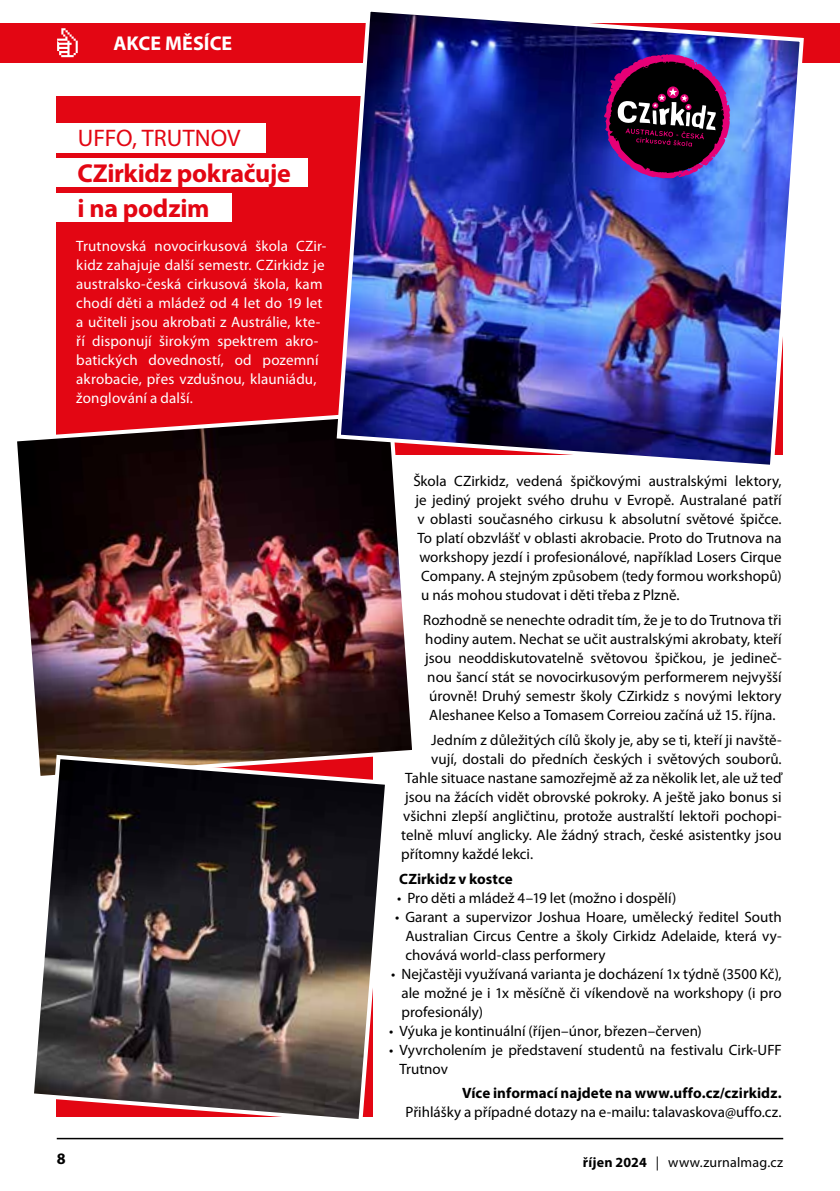
<style>
.page{position:relative;width:840px;height:1191px;background:#fff}
.page>*{position:absolute;margin:0;border:0;box-sizing:border-box;transform-origin:0 0}
.t1{font:700 26px/35.6px "Myriad Pro";letter-spacing:-.01em;color:#e30613}
.t2{font:24px "Myriad Pro";letter-spacing:.005em;color:#e30613}
.t3{font:700 20px "Myriad Pro";color:#fff}
.t4{font:700 16px "Myriad Pro";color:#000}
.t5{font:15px/19px "Myriad Pro";color:#000;text-align:justify}
.t6{font:15px/19px "Myriad Pro";letter-spacing:.01em;color:#fff}
.t7{font:700 15px "Myriad Pro";letter-spacing:.005em;color:#000}
.t8{font:14px "Myriad Pro";letter-spacing:.01em;color:#000}
.s1{font-weight:700}
</style>
<div class="page">
<hr style="left:57px;top:1137px;width:725px;height:2px;background:#000">
<div style="left:0;top:23px;width:839px;height:39px;background:#e30613"></div>
<svg style="left:57px;top:28px;width:21px;height:29px"></svg>
<div style="left:57px;top:96px;width:316px;height:1021px;background:#e30613"></div>
<img style="left:17px;top:409px;width:395px;height:343px">
<img style="left:34px;top:752px;width:351px;height:367px">
<div style="left:42px;top:159px;width:266px;height:28px;background:#fff"></div>
<div style="left:6px;top:123px;width:259px;height:30px;background:#fff"></div>
<img style="left:334px;top:11px;width:471px;height:460px">
<div style="left:35px;top:193px;width:197px;height:29px;background:#fff"></div>
<svg style="left:601px;top:54px;width:128px;height:124px;background:#422051"></svg>
<h3 class="t3" style="left:113px;top:30px;width:120px">AKCE MĚSÍCE</h3>
<h2 class="t2" style="left:78px;top:123px;width:164px">UFFO, TRUTNOV</h2>
<h1 class="t1" style="left:77px;top:154px;width:215px">CZirkidz pokračuje i na podzim</h1>
<p class="t6" style="left:76px;top:236px;width:252px">Trutnovská novocirkusová škola CZir&shy;kidz zahajuje další semestr. CZirkidz je australsko-česká cirkusová škola, kam chodí děti a mládež od 4 let do 19 let a učiteli jsou akrobati z Austrálie, kte&shy;ří disponují širokým spektrem akro&shy;batických dovedností, od pozemní akrobacie, přes vzdušnou, klauniádu, žonglování a další.</p>
<p class="t5" style="left:413px;top:471px;width:370px">Škola CZirkidz, vedená špičkovými australskými lektory,</p>
<p class="t5" style="left:415px;top:490px;width:368px">je jediný projekt svého druhu v Evropě. Australané patří</p>
<p class="t5" style="left:417px;top:509px;width:366px">v oblasti současného cirkusu k absolutní světové špičce.</p>
<p class="t5" style="left:417px;top:528px;width:365px">To platí obzvlášť v oblasti akrobacie. Proto do Trutnova na</p>
<p class="t5" style="left:419px;top:547px;width:363px">workshopy jezdí i profesionálové, například Losers Cirque</p>
<p class="t5" style="left:421px;top:566px;width:361px">Company. A stejným způsobem (tedy formou workshopů)</p>
<p class="t5" style="left:421px;top:585px;width:259px">u nás mohou studovat i děti třeba z Plzně.</p>
<p class="t5" style="left:423px;top:610px;width:359px">Rozhodně se nenechte odradit tím, že je to do Trutnova tři hodiny autem. Nechat se učit australskými akrobaty, kteří jsou neoddiskutovatelně světovou špičkou, je jedineč&shy;nou šancí stát se novocirkusovým performerem nejvyšší úrovně! Druhý semestr školy CZirkidz s novými lektory Aleshanee Kelso a Tomasem Correiou začíná už 15. října.</p>
<p class="t5" style="left:431px;top:730px;width:351px">Jedním z důležitých cílů školy je, aby se ti, kteří ji navště-</p>
<p class="t5" style="left:431px;top:749px;width:351px">vují, dostali do předních českých i světových souborů.</p>
<p class="t5" style="left:405px;top:768px;width:377px">Tahle situace nastane samozřejmě až za několik let, ale už teď</p>
<p class="t5" style="left:405px;top:787px;width:377px">jsou na žácích vidět obrovské pokroky. A ještě jako bonus si</p>
<p class="t5" style="left:403px;top:806px;width:379px">všichni zlepší angličtinu, protože australští lektoři pochopi-</p>
<p class="t5" style="left:401px;top:825px;width:381px">telně mluví anglicky. Ale žádný strach, české asistentky jsou</p>
<p class="t5" style="left:401px;top:844px;width:133px">přítomny každé lekci.</p>
<p class="t7" style="left:399px;top:868px;width:115px">CZirkidz v kostce</p>
<p class="t5" style="left:397px;top:888px;width:280px">• Pro děti a mládež 4–19 let (možno i dospělí)</p>
<p class="t5" style="left:405px;top:907px;width:377px;text-indent:-10px">• Garant a supervizor Joshua Hoare, umělecký ředitel South Australian Circus Centre a školy Cirkidz Adelaide, která vy&shy;chovává world-class performery</p>
<p class="t5" style="left:401px;top:964px;width:381px;text-indent:-10px">• Nejčastěji využívaná varianta je docházení 1x týdně (3500 Kč), ale možné je i 1x měsíčně či víkendově na workshopy (i pro profesionály)</p>
<p class="t5" style="left:389px;top:1021px;width:314px">• Výuka je kontinuální (říjen–únor, březen–červen)</p>
<p class="t5" style="left:399px;top:1040px;width:383px;text-indent:-10px">• Vyvrcholením je představení studentů na festivalu Cirk-UFF<br>Trutnov</p>
<p class="t7" style="left:462px;top:1083px;width:321px">Více informací najdete na www.uffo.cz/czirkidz.</p>
<p class="t5" style="left:405px;top:1102px;width:377px">Přihlášky a případné dotazy na e-mailu: talavaskova@uffo.cz.</p>
<p class="t4" style="left:57px;top:1148px;width:10px">8</p>
<p class="t8" style="left:582px;top:1153px;width:202px"><span class="s1">říjen 2024</span> | www.zurnalmag.cz</p>
</div>
